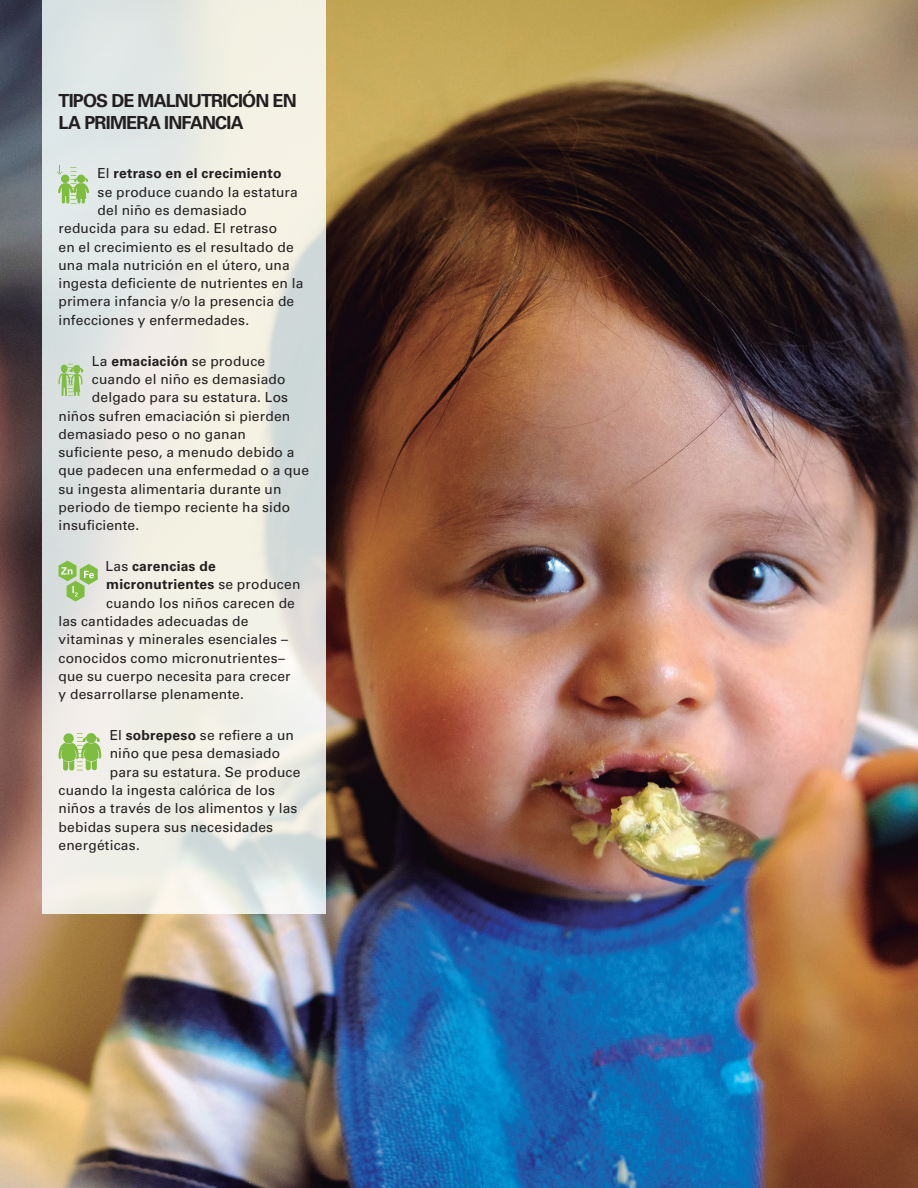
<style>
.page{position:relative;width:918px;height:1188px;background:#fff}
.page>*{position:absolute;margin:0;border:0;box-sizing:border-box;transform-origin:0 0}
.box_title{font:700 18px/22.5px "Univers LT Std";letter-spacing:-.045em;color:#231f20}
.box_text_2{font:13.8px "Univers LT Std";letter-spacing:.015em;color:#231f20}
.box_text_2-2{font:700 13.8px "Univers LT Std";letter-spacing:.015em;color:#231f20}
.s1{font-weight:400}
.s2{font-weight:700}
</style>
<div class="page">
<img style="left:0;top:0;width:918px;height:1188px">
<svg style="left:43px;top:0;width:283px;height:914px;background:#e9eae3"></svg>
<svg style="left:59px;top:364px;width:24px;height:32px"></svg>
<svg style="left:59px;top:561px;width:39px;height:41px;background:#b3d197"></svg>
<svg style="left:59px;top:733px;width:42px;height:38px;background:#abcf83"></svg>
<svg style="left:57px;top:165px;width:32px;height:39px"></svg>
<p class="box_title" style="left:59px;top:89px;width:240px">TIPOS DE MALNUTRICIÓN EN<br>LA PRIMERA INFANCIA</p>
<p class="box_text_2-2" style="left:98px;top:165px;width:185px"><span class="s1">El</span> retraso en el crecimiento</p>
<p class="box_text_2" style="left:98px;top:184px;width:202px">se produce cuando la estatura</p>
<p class="box_text_2" style="left:98px;top:202px;width:151px">del niño es demasiado</p>
<p class="box_text_2" style="left:59px;top:220px;width:220px">reducida para su edad. El retraso</p>
<p class="box_text_2" style="left:59px;top:239px;width:237px">en el crecimiento es el resultado de</p>
<p class="box_text_2" style="left:59px;top:257px;width:233px">una mala nutrición en el útero, una</p>
<p class="box_text_2" style="left:59px;top:275px;width:246px">ingesta deficiente de nutrientes en la</p>
<p class="box_text_2" style="left:59px;top:293px;width:237px">primera infancia y/o la presencia de</p>
<p class="box_text_2" style="left:59px;top:312px;width:192px">infecciones y enfermedades.</p>
<p class="box_text_2" style="left:92px;top:353px;width:175px">La <span class="s2">emaciación</span> se produce</p>
<p class="box_text_2" style="left:92px;top:371px;width:195px">cuando el niño es demasiado</p>
<p class="box_text_2" style="left:92px;top:389px;width:198px">delgado para su estatura. Los</p>
<p class="box_text_2" style="left:59px;top:407px;width:233px">niños sufren emaciación si pierden</p>
<p class="box_text_2" style="left:59px;top:426px;width:189px">demasiado peso o no ganan</p>
<p class="box_text_2" style="left:59px;top:444px;width:238px">suficiente peso, a menudo debido a</p>
<p class="box_text_2" style="left:59px;top:462px;width:252px">que padecen una enfermedad o a que</p>
<p class="box_text_2" style="left:59px;top:481px;width:224px">su ingesta alimentaria durante un</p>
<p class="box_text_2" style="left:59px;top:499px;width:233px">periodo de tiempo reciente ha sido</p>
<p class="box_text_2" style="left:59px;top:517px;width:82px">insuficiente.</p>
<p class="box_text_2-2" style="left:105px;top:558px;width:112px"><span class="s1">Las</span> carencias de</p>
<p class="box_text_2-2" style="left:106px;top:577px;width:196px">micronutrientes <span class="s1">se producen</span></p>
<p class="box_text_2" style="left:106px;top:595px;width:190px">cuando los niños carecen de</p>
<p class="box_text_2" style="left:59px;top:613px;width:191px">las cantidades adecuadas de</p>
<p class="box_text_2" style="left:59px;top:631px;width:231px">vitaminas y minerales esenciales –</p>
<p class="box_text_2" style="left:59px;top:650px;width:228px">conocidos como micronutrientes–</p>
<p class="box_text_2" style="left:59px;top:668px;width:234px">que su cuerpo necesita para crecer</p>
<p class="box_text_2" style="left:59px;top:686px;width:187px">y desarrollarse plenamente.</p>
<p class="box_text_2" style="left:110px;top:727px;width:186px">El <span class="s2">sobrepeso</span> se refiere a un</p>
<p class="box_text_2" style="left:110px;top:745px;width:172px">niño que pesa demasiado</p>
<p class="box_text_2" style="left:110px;top:764px;width:192px">para su estatura. Se produce</p>
<p class="box_text_2" style="left:59px;top:782px;width:218px">cuando la ingesta calórica de los</p>
<p class="box_text_2" style="left:59px;top:800px;width:240px">niños a través de los alimentos y las</p>
<p class="box_text_2" style="left:59px;top:819px;width:216px">bebidas supera sus necesidades</p>
<p class="box_text_2" style="left:59px;top:837px;width:83px">energéticas.</p>
</div>
